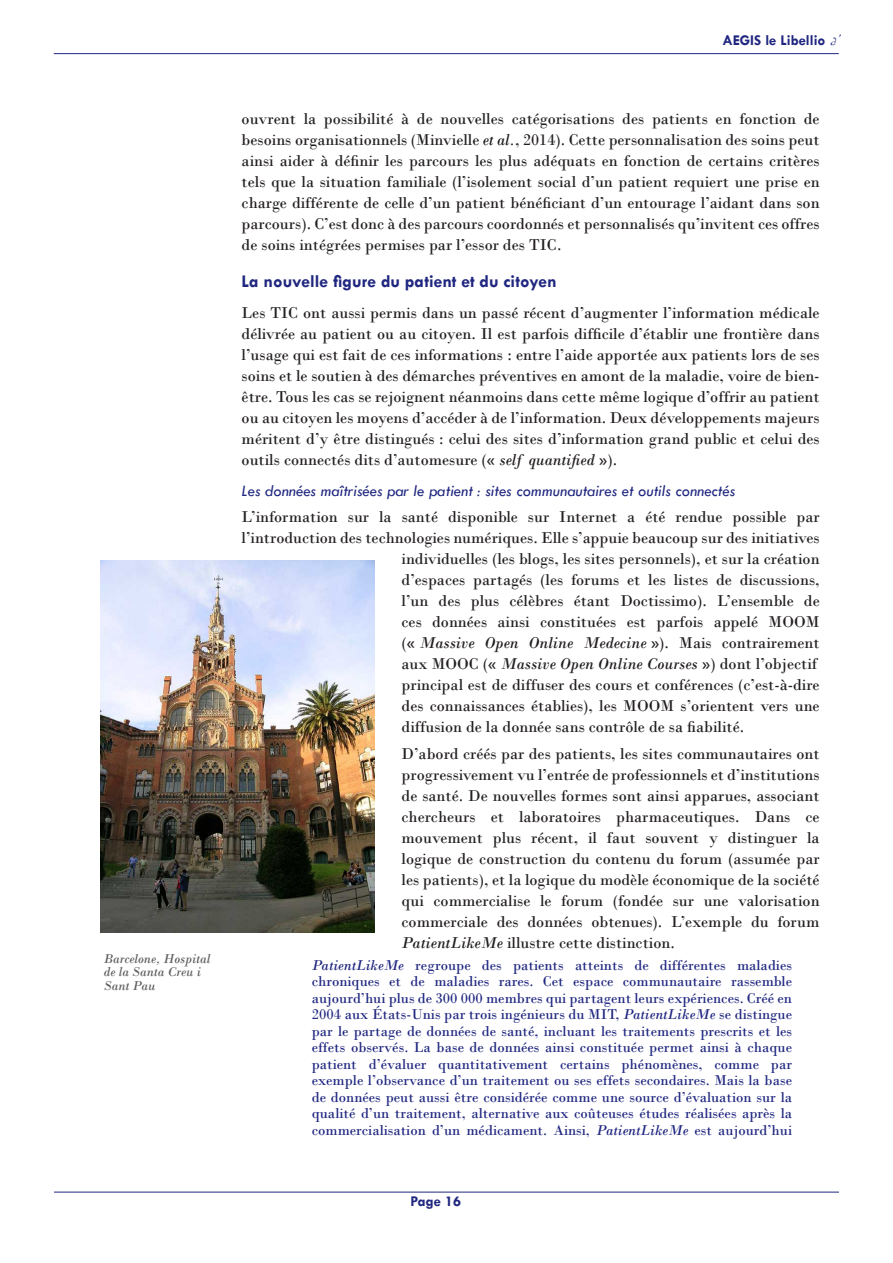
<style>
.page{position:relative;width:893px;height:1263px;background:#fff}
.page>*{position:absolute;margin:0;border:0;box-sizing:border-box;transform-origin:0 0}
.Article_-_Sous_titre{font:700 18px "Tw Cen";color:#202780}
.Article_-_Texte{font:16.5px/21px "Bodoni";color:#231f20;text-align:justify}
.Article_-_Sous_titre-2{font:italic 16.5px "Tw Cen";color:#202780}
.Article_-_Texte-2{font:italic 16.5px "Bodoni";color:#231f20}
.Article_-_Extraits{font:15px/16.5px "Bodoni";color:#202780;text-align:justify}
.t1{font:700 15px "Tw Cen";color:#202780}
.Article_-_Légendes_p{font:italic 13.5px/13.5px "Bodoni";color:#5f5f5f}
.s1{font-family:"French Script";font-weight:400;font-style:italic;font-size:16.5px}
.s2{font-style:italic}
.s3{font-style:normal}
</style>
<div class="page">
<hr style="left:54px;top:1192px;width:785px;height:1px;background:#202780">
<hr style="left:54px;top:53px;width:785px;height:1px;background:#202780">
<img style="left:101px;top:561px;width:273px;height:372px">
<p class="Article_-_Légendes_p" style="left:104px;top:951px;width:108px">Barcelone, Hospital de la Santa Creu i<br>Sant Pau</p>
<p class="t1" style="left:722px;top:31px;width:124px">AEGIS le Libellio <span class="s1">d’</span></p>
<p class="Article_-_Texte" style="left:242px;top:108px;width:579px">ouvrent la possibilité à de nouvelles catégorisations des patients en fonction de besoins organisationnels (Minvielle <span class="s2">et al.</span>, 2014). Cette personnalisation des soins peut ainsi aider à définir les parcours les plus adéquats en fonction de certains critères tels que la situation familiale (l’isolement social d’un patient requiert une prise en charge différente de celle d’un patient bénéficiant d’un entourage l’aidant dans son parcours). C’est donc à des parcours coordonnés et personnalisés qu’invitent ces offres de soins intégrées permises par l’essor des TIC.</p>
<p class="Article_-_Sous_titre" style="left:242px;top:270px;width:317px">La nouvelle figure du patient et du citoyen</p>
<p class="Article_-_Texte" style="left:242px;top:302px;width:580px">Les TIC ont aussi permis dans un passé récent d’augmenter l’information médicale délivrée au patient ou au citoyen. Il est parfois difficile d’établir une frontière dans l’usage qui est fait de ces informations : entre l’aide apportée aux patients lors de ses soins et le soutien à des démarches préventives en amont de la maladie, voire de bien&shy;être. Tous les cas se rejoignent néanmoins dans cette même logique d’offrir au patient ou au citoyen les moyens d’accéder à de l’information. Deux développements majeurs méritent d’y être distingués : celui des sites d’information grand public et celui des outils connectés dits d’automesure (« <span class="s2">self quantified</span> »).</p>
<p class="Article_-_Sous_titre-2" style="left:242px;top:481px;width:495px">Les données maîtrisées par le patient : sites communautaires et outils connectés</p>
<p class="Article_-_Texte" style="left:242px;top:506px;width:579px">L’information sur la santé disponible sur Internet a été rendue possible par</p>
<p class="Article_-_Texte" style="left:242px;top:527px;width:579px">l’introduction des technologies numériques. Elle s’appuie beaucoup sur des initiatives</p>
<p class="Article_-_Texte" style="left:402px;top:548px;width:420px">individuelles (les blogs, les sites personnels), et sur la création</p>
<p class="Article_-_Texte" style="left:402px;top:569px;width:420px">d’espaces partagés (les forums et les listes de discussions,</p>
<p class="Article_-_Texte" style="left:402px;top:590px;width:420px">l’un des plus célèbres étant Doctissimo). L’ensemble de</p>
<p class="Article_-_Texte" style="left:402px;top:612px;width:420px">ces données ainsi constituées est parfois appelé MOOM</p>
<p class="Article_-_Texte-2" style="left:402px;top:633px;width:420px"><span class="s3">(«</span> Massive Open Online Medecine <span class="s3">»). Mais contrairement</span></p>
<p class="Article_-_Texte" style="left:402px;top:653px;width:417px">aux MOOC (« <span class="s2">Massive Open Online Courses</span> ») dont l’objectif</p>
<p class="Article_-_Texte" style="left:402px;top:674px;width:420px">principal est de diffuser des cours et conférences (c’est-à-dire</p>
<p class="Article_-_Texte" style="left:402px;top:695px;width:420px">des connaissances établies), les MOOM s’orientent vers une</p>
<p class="Article_-_Texte" style="left:402px;top:716px;width:344px">diffusion de la donnée sans contrôle de sa fiabilité.</p>
<p class="Article_-_Texte" style="left:402px;top:743px;width:420px">D’abord créés par des patients, les sites communautaires ont progressivement vu l’entrée de professionnels et d’institutions de santé. De nouvelles formes sont ainsi apparues, associant chercheurs et laboratoires pharmaceutiques. Dans ce mouvement plus récent, il faut souvent y distinguer la logique de construction du contenu du forum (assumée par les patients), et la logique du modèle économique de la société qui commercialise le forum (fondée sur une valorisation commerciale des données obtenues). L’exemple du forum <span class="s2">PatientLikeMe</span> illustre cette distinction.</p>
<p class="Article_-_Extraits" style="left:312px;top:957px;width:482px"><span class="s2">PatientLikeMe</span> regroupe des patients atteints de différentes maladies chroniques et de maladies rares. Cet espace communautaire rassemble aujourd’hui plus de 300 000 membres qui partagent leurs expériences. Créé en 2004 aux États-Unis par trois ingénieurs du MIT, <span class="s2">PatientLikeMe</span> se distingue par le partage de données de santé, incluant les traitements prescrits et les effets observés. La base de données ainsi constituée permet ainsi à chaque patient d’évaluer quantitativement certains phénomènes, comme par exemple l’observance d’un traitement ou ses effets secondaires. Mais la base de données peut aussi être considérée comme une source d’évaluation sur la qualité d’un traitement, alternative aux coûteuses études réalisées après la commercialisation d’un médicament. Ainsi, <span class="s2">PatientLikeMe</span> est aujourd’hui</p>
<p class="t1" style="left:410px;top:1192px;width:52px">Page 16</p>
</div>
